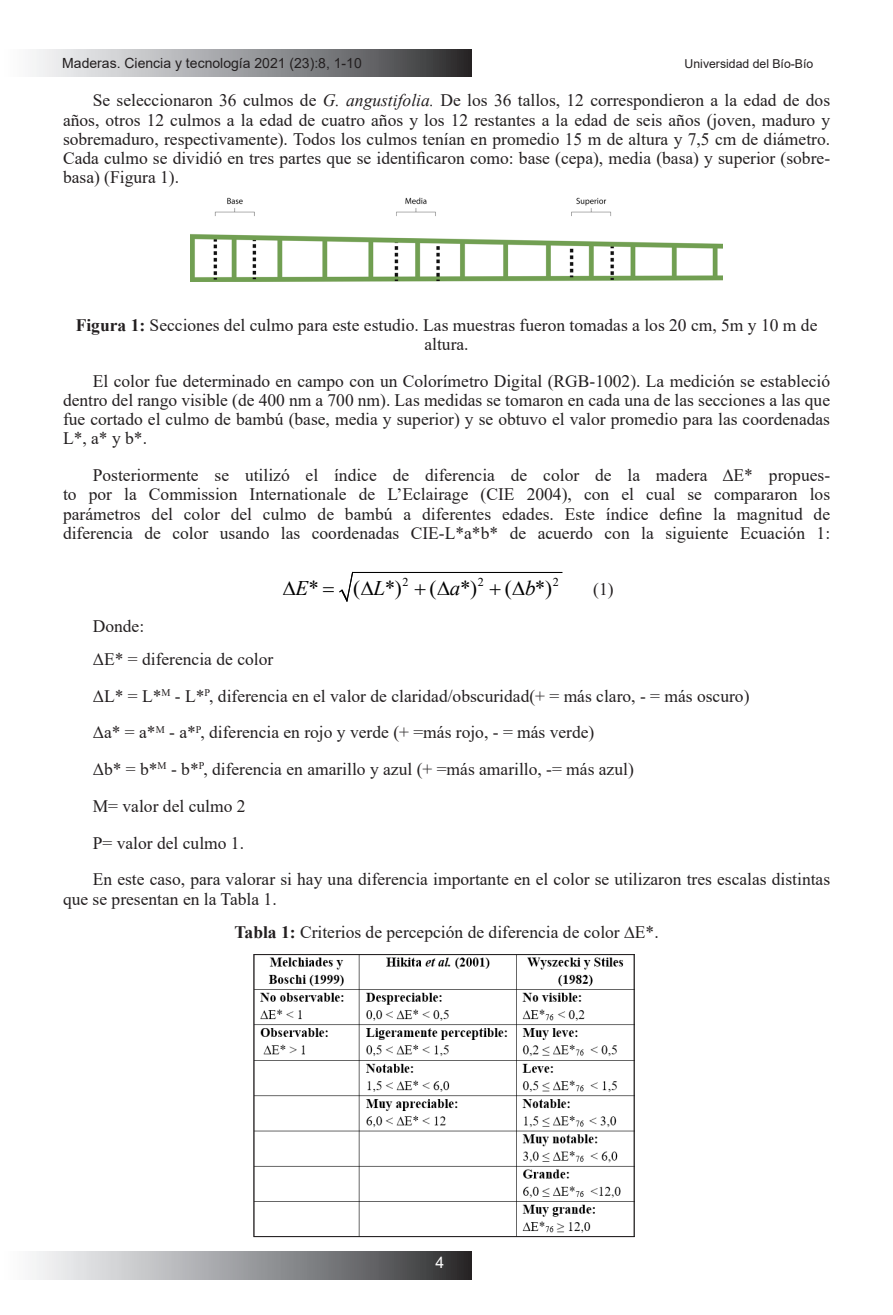
<style>
.page{position:relative;width:893px;height:1315px;background:#fff}
.page>*{position:absolute;margin:0;border:0;box-sizing:border-box;transform-origin:0 0}
.t1{font:20.82px "Times New Roman";color:#000}
.t2{font:italic 20.82px "Times New Roman";color:#000}
.t3{font:17.5px/19.2px "Times New Roman";color:#231f20;text-align:justify}
.t4{font:15.75px "Arial";color:#fff}
.t5{font:14px "Arial";color:#231f20}
.t6{font:12.25px "Arial";color:#231f20}
.t7{font:12.08px "Times New Roman";color:#000}
.s1{font-style:italic}
.s2{font-weight:700}
</style>
<div class="page">
<div style="left:0;top:49px;width:471px;height:28px;background:linear-gradient(to right,#fff,#333436)"></div>
<div style="left:0;top:1252px;width:471px;height:27px;background:linear-gradient(to right,#fff,#333436)"></div>
<img style="left:191px;top:197px;width:532px;height:85px">
<img style="left:256px;top:956px;width:376px;height:278px">
<svg style="left:339px;top:571px;width:223px;height:31px"></svg>
<p class="t5" style="left:62px;top:53px;width:301px">Maderas. Ciencia y tecnología 2021 (23):8, 1-10</p>
<p class="t6" style="left:685px;top:56px;width:130px">Universidad del Bío-Bío</p>
<p class="t3" style="left:63px;top:90px;width:769px;text-indent:30px">Se seleccionaron 36 culmos de <span class="s1">G. angustifolia.</span> De los 36 tallos, 12 correspondieron a la edad de dos años, otros 12 culmos a la edad de cuatro años y los 12 restantes a la edad de seis años (joven, maduro y sobremaduro, respectivamente). Todos los culmos tenían en promedio 15 m de altura y 7,5 cm de diámetro.<br>Cada culmo se dividió en tres partes que se identificaron como: base (cepa), media (basa) y superior (sobre&shy;basa) (Figura 1).</p>
<p class="t3" style="left:76px;top:314px;width:743px;text-align:center"><span class="s2">Figura 1:</span> Secciones del culmo para este estudio. Las muestras fueron tomadas a los 20 cm, 5m y 10 m de altura.</p>
<p class="t3" style="left:63px;top:370px;width:769px;text-indent:30px">El color fue determinado en campo con un Colorímetro Digital (RGB-1002). La medición se estableció dentro del rango visible (de 400 nm a 700 nm). Las medidas se tomaron en cada una de las secciones a las que fue cortado el culmo de bambú (base, media y superior) y se obtuvo el valor promedio para las coordenadas L*, a* y b*.</p>
<p class="t3" style="left:63px;top:465px;width:769px;text-indent:30px">Posteriormente se utilizó el índice de diferencia de color de la madera ΔE* propues&shy;to por la Commission Internationale de L’Eclairage (CIE 2004), con el cual se compararon los parámetros del color del culmo de bambú a diferentes edades. Este índice define la magnitud de diferencia de color usando las coordenadas CIE-L*a*b* de acuerdo con la siguiente Ecuación 1:</p>
<p class="t7" style="left:403px;top:573px;width:8px">2</p>
<p class="t7" style="left:478px;top:573px;width:8px">2</p>
<p class="t7" style="left:553px;top:573px;width:8px">2</p>
<p class="t1" style="left:283px;top:573px;width:121px">∆<span class="s1">E</span>* ( *)</p>
<p class="t2" style="left:361px;top:573px;width:26px">∆L</p>
<p class="t2" style="left:437px;top:573px;width:25px">∆a</p>
<p class="t2" style="left:512px;top:573px;width:25px">∆b</p>
<p class="t1" style="left:429px;top:573px;width:49px">( *)</p>
<p class="t1" style="left:505px;top:573px;width:49px">( *)</p>
<p class="t3" style="left:593px;top:579px;width:22px">(1)</p>
<p class="t3" style="left:93px;top:615px;width:53px">Donde:</p>
<p class="t3" style="left:93px;top:649px;width:182px">ΔE* = diferencia de color</p>
<p class="t3" style="left:93px;top:685px;width:658px">ΔL* = L*<sup>M</sup> - L*<sup>P</sup>, diferencia en el valor de claridad/obscuridad(+ = más claro, - = más oscuro)</p>
<p class="t3" style="left:93px;top:722px;width:503px">Δa* = a*<sup>M</sup> - a*<sup>P</sup>, diferencia en rojo y verde (+ =más rojo, - = más verde)</p>
<p class="t3" style="left:93px;top:759px;width:543px">Δb* = b*<sup>M</sup> - b*<sup>P</sup>, diferencia en amarillo y azul (+ =más amarillo, -= más azul)</p>
<p class="t3" style="left:93px;top:796px;width:154px">M= valor del culmo 2</p>
<p class="t3" style="left:93px;top:832px;width:153px">P= valor del culmo 1.</p>
<p class="t3" style="left:63px;top:869px;width:769px;text-indent:30px">En este caso, para valorar si hay una diferencia importante en el color se utilizaron tres escalas distintas que se presentan en la Tabla 1.</p>
<p class="t3" style="left:234px;top:922px;width:426px"><span class="s2">Tabla 1:</span> Criterios de percepción de diferencia de color ∆E*.</p>
<p class="t4" style="left:435px;top:1252px;width:10px">4</p>
</div>
